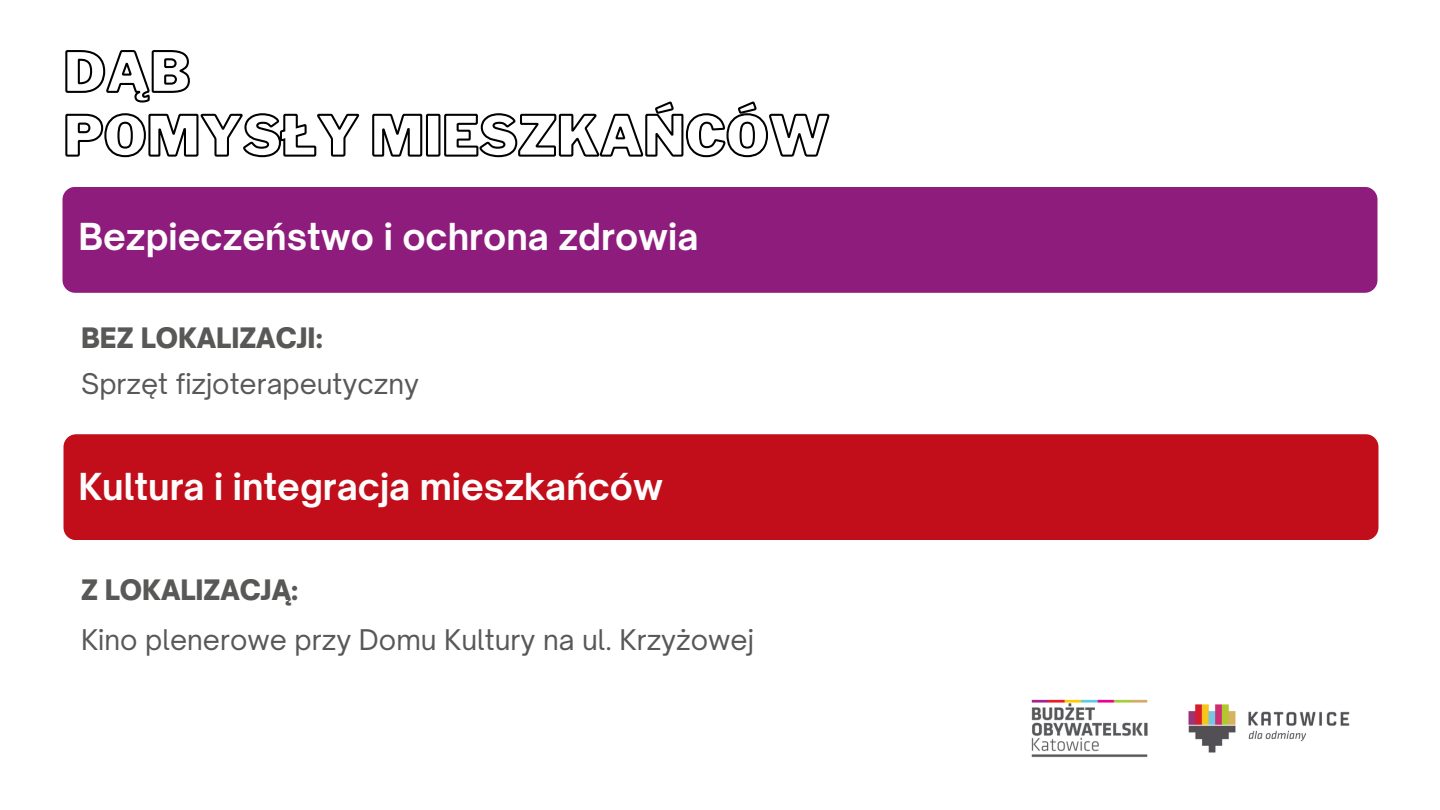
<style>
.page{position:relative;width:1440px;height:810px;background:#fff}
.page>*{position:absolute;margin:0;border:0;box-sizing:border-box;transform-origin:0 0}
.t1{font:700 35.6px "Open Sauce One";color:#fdfdfd}
.t2{font:27.3px "Open Sauce One";color:#585857}
.t3{font:900 27px "Open Sauce One";color:#585857}
</style>
<div class="page">
<svg style="left:65px;top:50px;width:765px;height:108px"></svg>
<div style="left:63px;top:187px;width:1314px;height:106px;background:#8e1c7d;border-radius:13px"></div>
<div style="left:63px;top:434px;width:1315px;height:106px;background:#c20e1a;border-radius:13px"></div>
<img style="left:1031px;top:699px;width:319px;height:59px">
<h1 class="t1" style="left:78px;top:214px;width:622px">Bezpieczeństwo i ochrona zdrowia</h1>
<p class="t3" style="left:81px;top:321px;width:243px">BEZ LOKALIZACJI:</p>
<p class="t2" style="left:81px;top:367px;width:340px">Sprzęt fizjoterapeutyczny</p>
<h1 class="t1" style="left:78px;top:465px;width:586px">Kultura i integracja mieszkańców</h1>
<p class="t3" style="left:81px;top:573px;width:219px">Z LOKALIZACJĄ:</p>
<p class="t2" style="left:81px;top:623px;width:674px">Kino plenerowe przy Domu Kultury na ul. Krzyżowej</p>
</div>
